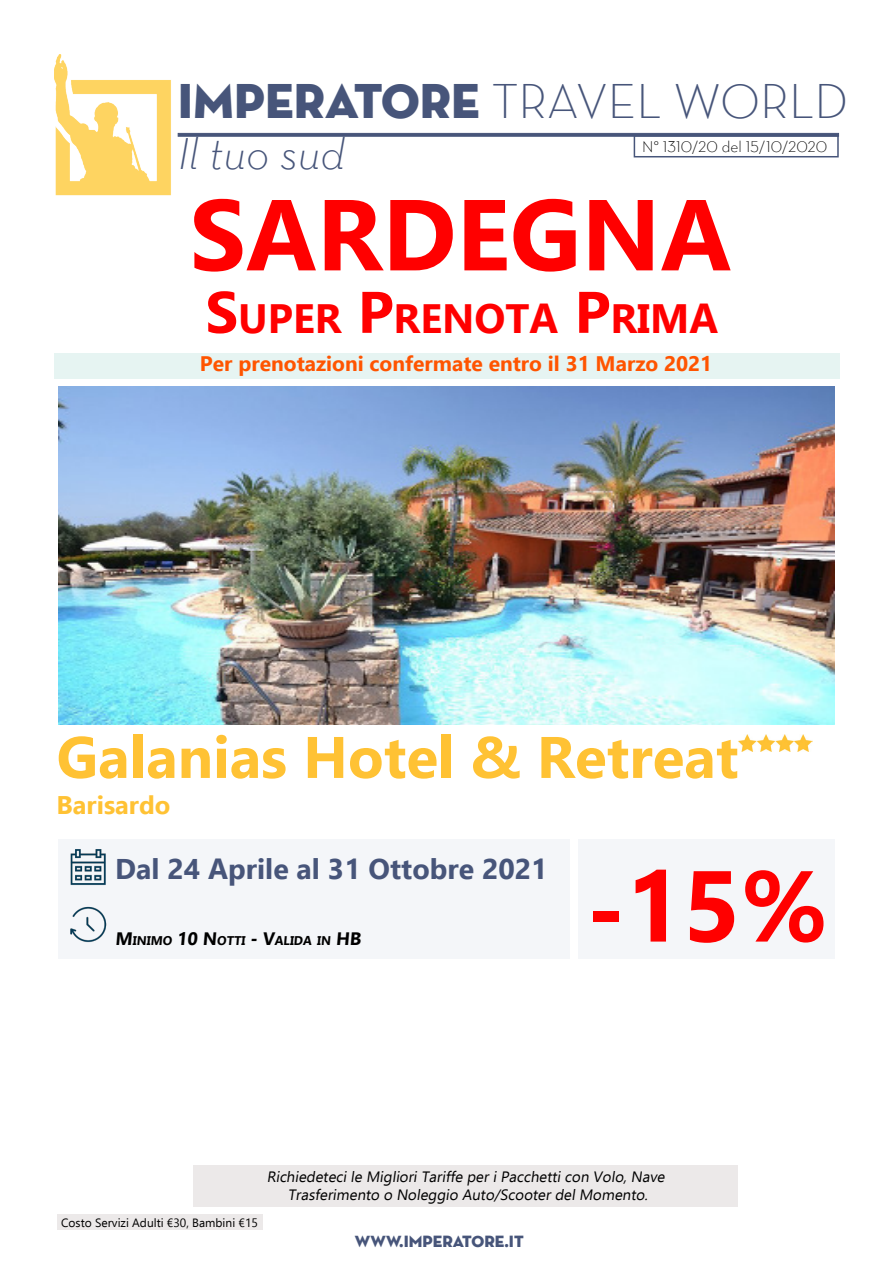
<style>
.page{position:relative;width:893px;height:1263px;background:#fff}
.page>*{position:absolute;margin:0;border:0;box-sizing:border-box;transform-origin:0 0}
.t1{font:700 100.5px "Ebrima";color:#f00}
.t2{font:700 58.5px "Ebrima";color:#ffc234}
.t3{font:49.5px "Neutra Text Light Alt";color:#47557a}
.t4{font:italic 300 45px "Neutra Text";color:#47557a}
.t5{font:700 40.95px "Ebrima";color:#f00}
.t6{font:700 28.5px "Ebrima";color:#47557a}
.t7{font:700 25.5px "Ebrima";color:#ffc234}
.t8{font:700 21px "Ebrima";color:#ff5400}
.t9{font:16.5px "Neutra Disp Titling";color:#47557a}
.t10{font:15.75px "Neutra Text Light Alt";color:#000}
.t11{font:15px "Ebrima";color:#000}
.t12{font:700 12.6px "Ebrima";color:#000}
.t13{font:12px "Ebrima";color:#000}
.s1{font-family:"Neutra Disp Titling"}
.s2{font-size:58.5px}
.s3{font-size:94.5px}
.s4{font-size:18px}
</style>
<div class="page">
<img style="left:54px;top:54px;width:125px;height:142px">
<hr style="left:178px;top:133px;width:661px;height:3px;background:#47557a">
<div style="left:634px;top:135px;width:205px;height:22px;border:2px solid #47557a"></div>
<div style="left:194px;top:1165px;width:544px;height:41px;background:#ece9e9"></div>
<div style="left:58px;top:1214px;width:205px;height:16px;background:#ece9e9"></div>
<div style="left:59px;top:839px;width:511px;height:119px;background:#f4f6f9"></div>
<img style="left:70px;top:849px;width:36px;height:36px">
<div style="left:579px;top:839px;width:256px;height:119px;background:#f4f6f9"></div>
<div style="left:54px;top:353px;width:785px;height:25px;background:#e6f4f2"></div>
<img style="left:739px;top:735px;width:73px;height:17px">
<img style="left:70px;top:906px;width:37px;height:37px">
<img style="left:58px;top:387px;width:777px;height:337px">
<p class="t3" style="left:178px;top:71px;width:672px"><span class="s1">IMPERATORE</span> TRAVEL WORLD</p>
<p class="t4" style="left:178px;top:127px;width:168px">Il tuo sud</p>
<p class="t10" style="left:642px;top:137px;width:187px">N° 1310/20 del 15/10/2020</p>
<p class="t1" style="left:190px;top:155px;width:543px">SARDEGNA</p>
<p class="t5" style="left:205px;top:286px;width:514px"><span class="s2">S</span>UPER <span class="s2">P</span>RENOTA <span class="s2">P</span>RIMA</p>
<p class="t8" style="left:200px;top:347px;width:514px">Per prenotazioni confermate entro il 31 Marzo 2021</p>
<p class="t2" style="left:57px;top:711px;width:683px">Galanias Hotel &amp; Retreat</p>
<p class="t7" style="left:57px;top:784px;width:115px">Barisardo</p>
<p class="t6" style="left:115px;top:846px;width:434px">Dal 24 Aprile al 31 Ottobre 2021</p>
<p class="t1" style="left:587px;top:826px;width:242px"><span class="s3">-</span>15%</p>
<p class="t12" style="left:115px;top:930px;width:250px"><span class="s4">M</span>INIMO <span class="s4">10 N</span>OTTI <span class="s4">- V</span>ALIDA IN <span class="s4">HB</span></p>
<p class="t13" style="left:61px;top:1214px;width:198px">Costo Servizi Adulti €30, Bambini €15</p>
<p class="t11" style="left:267px;top:1166px;width:402px">Richiedeteci le Migliori Tariffe per i Pacchetti con Volo, Nave</p>
<p class="t11" style="left:288px;top:1184px;width:364px">Trasferimento o Noleggio Auto/Scooter del Momento.</p>
<p class="t9" style="left:355px;top:1231px;width:170px">WWW.IMPERATORE.IT</p>
</div>
